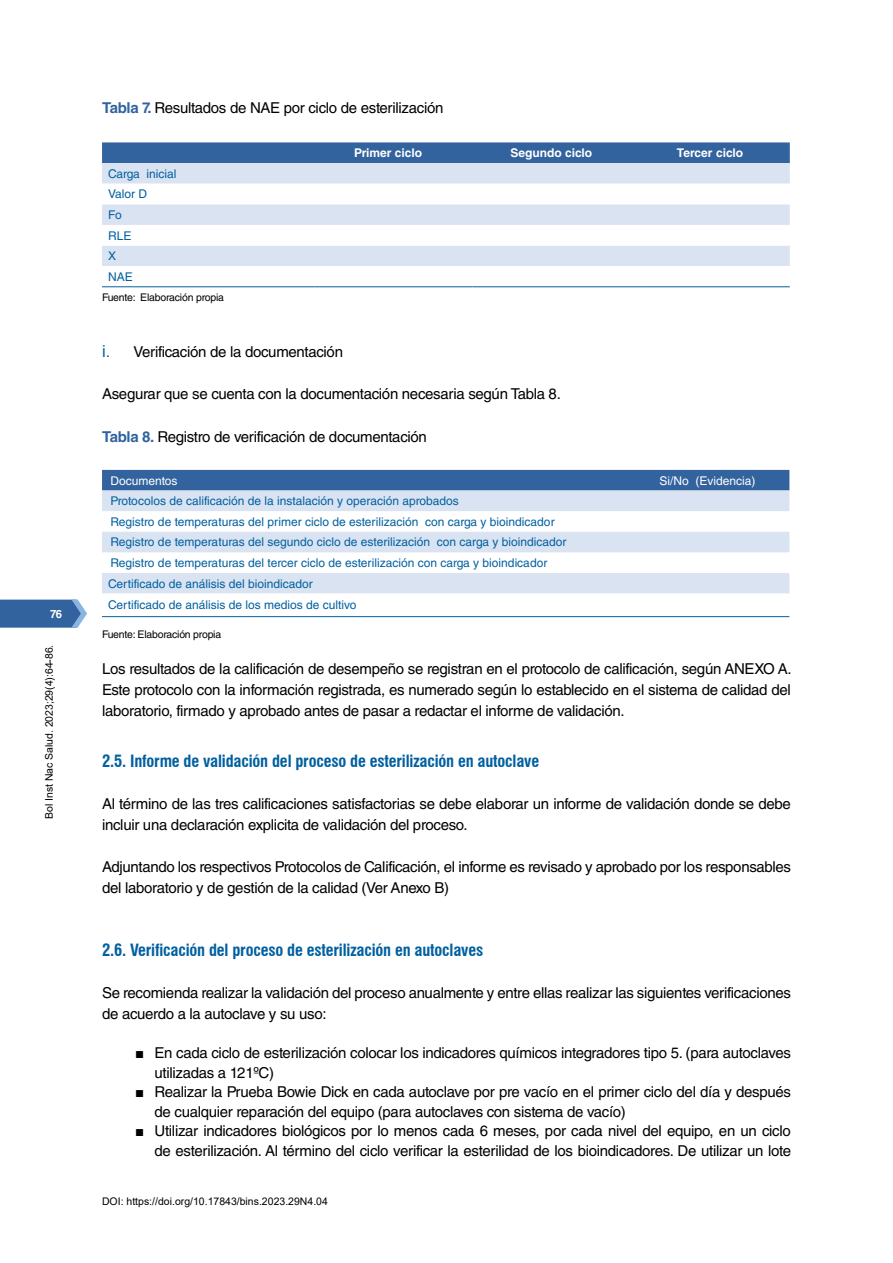
<style>
.page{position:relative;width:893px;height:1263px;background:#fff}
.page>*{position:absolute;margin:0;border:0;box-sizing:border-box;transform-origin:0 0}
.t1{font:700 condensed 16.5px "Swiss 721 BT";letter-spacing:-.01em;color:#0060a0}
.t2{font:15px/21px "Helvetica LT Std";letter-spacing:-.02em;color:#000}
.t3{font:12px/20.5px "Helvetica LT Std";color:#0060a0}
.t4{font:700 12px "Helvetica LT Std";color:#fff}
.t5{font:12px "Helvetica LT Std";color:#fff}
.t6{font:700 11.4px "Helvetica LT Std";color:#fff}
.t7{font:10.5px "Arial";color:#000}
.t8{font:10.5px "Helvetica LT Std";letter-spacing:-.02em;color:#000}
.s1{font-weight:700;color:#32639e}
.s2{font-family:"Arial";font-size:16.5px;color:#0060a0}
.s3{font-family:"Arial"}
</style>
<div class="page">
<svg style="left:0;top:600px;width:87px;height:28px;background:#4572a8"></svg>
<div style="left:102px;top:142px;width:688px;height:21px;background:#32639e"></div>
<div style="left:102px;top:163px;width:688px;height:21px;background:#dae3f2"></div>
<svg style="left:102px;top:204px;width:688px;height:62px;fill:#dae3f2"></svg>
<hr style="left:102px;top:286px;width:212px;height:1px;background:#0060a0">
<hr style="left:314px;top:286px;width:158px;height:1px;background:#0060a0">
<hr style="left:472px;top:286px;width:169px;height:1px;background:#0060a0">
<hr style="left:641px;top:286px;width:149px;height:1px;background:#0060a0">
<div style="left:102px;top:470px;width:687px;height:20px;background:#32639e"></div>
<svg style="left:102px;top:490px;width:687px;height:104px;fill:#dae3f2"></svg>
<hr style="left:102px;top:616px;width:521px;height:1px;background:#0060a0">
<hr style="left:623px;top:616px;width:166px;height:1px;background:#0060a0">
<p class="t6" style="left:50px;top:607px;width:14px">76</p>
<p class="t7" style="left:42px;top:818px;width:175px;rotate:-90deg">Bol Inst Nac Salud. 2023;29(4):64-86.</p>
<p class="t2" style="left:102px;top:97px;width:343px"><span class="s1">Tabla 7.</span> Resultados de NAE por ciclo de esterilización</p>
<p class="t3" style="left:108px;top:163px;width:70px">Carga inicial<br>Valor D<br>Fo<br>RLE<br>X<br>NAE</p>
<p class="t8" style="left:102px;top:292px;width:123px">Fuente: Elaboración propia</p>
<p class="t4" style="left:354px;top:146px;width:70px">Primer ciclo</p>
<p class="t4" style="left:510px;top:146px;width:83px">Segundo ciclo</p>
<p class="t4" style="left:677px;top:146px;width:68px">Tercer ciclo</p>
<p class="t2" style="left:102px;top:341px;width:242px"><span class="s2">i.</span> Verificación de la documentación</p>
<p class="t2" style="left:102px;top:384px;width:460px">Asegurar que se cuenta con la documentación necesaria según Tabla 8.</p>
<p class="t2" style="left:102px;top:426px;width:326px"><span class="s1">Tabla 8.</span> Registro de verificación de documentación</p>
<p class="t5" style="left:110px;top:473px;width:69px">Documentos</p>
<p class="t5" style="left:659px;top:473px;width:98px">Si/No (Evidencia)</p>
<p class="t3" style="left:108px;top:491px;width:460px">Protocolos de calificación de la instalación y operación aprobados<br>Registro de temperaturas del primer ciclo de esterilización con carga y bioindicador Registro de temperaturas del segundo ciclo de esterilización con carga y bioindicador Registro de temperaturas del tercer ciclo de esterilización con carga y bioindicador Certificado de análisis del bioindicador</p>
<p class="t3" style="left:108px;top:595px;width:250px">Certificado de análisis de los medios de cultivo</p>
<p class="t8" style="left:102px;top:628px;width:121px">Fuente: Elaboración propia</p>
<p class="t2" style="left:102px;top:658px;width:691px;text-align:justify">Los resultados de la calificación de desempeño se registran en el protocolo de calificación, según ANEXO A.<br>Este protocolo con la información registrada, es numerado según lo establecido en el sistema de calidad del laboratorio, firmado y aprobado antes de pasar a redactar el informe de validación.</p>
<p class="t1" style="left:102px;top:751px;width:439px">2.5. Informe de validación del proceso de esterilización en autoclave</p>
<p class="t2" style="left:102px;top:793px;width:690px">Al término de las tres calificaciones satisfactorias se debe elaborar un informe de validación donde se debe incluir una declaración explicita de validación del proceso.</p>
<p class="t2" style="left:102px;top:856px;width:690px">Adjuntando los respectivos Protocolos de Calificación, el informe es revisado y aprobado por los responsables del laboratorio y de gestión de la calidad (Ver Anexo B)</p>
<p class="t1" style="left:102px;top:940px;width:383px">2.6. Verificación del proceso de esterilización en autoclaves</p>
<p class="t2" style="left:102px;top:982px;width:690px">Se recomienda realizar la validación del proceso anualmente y entre ellas realizar las siguientes verificaciones de acuerdo a la autoclave y su uso:</p>
<p class="t2" style="left:155px;top:1043px;width:638px;line-height:19.5px;text-indent:-20px"><span class="s3">■</span> En cada ciclo de esterilización colocar los indicadores químicos integradores tipo 5. (para autoclaves utilizadas a 121ºC)</p>
<p class="t2" style="left:155px;top:1082px;width:638px;line-height:19.5px;text-indent:-20px"><span class="s3">■</span> Realizar la Prueba Bowie Dick en cada autoclave por pre vacío en el primer ciclo del día y después de cualquier reparación del equipo (para autoclaves con sistema de vacío)</p>
<p class="t2" style="left:135px;top:1121px;width:657px;line-height:19.5px;text-align:right"><span class="s3">■</span> Utilizar indicadores biológicos por lo menos cada 6 meses, por cada nivel del equipo, en un ciclo de esterilización. Al término del ciclo verificar la esterilidad de los bioindicadores. De utilizar un lote</p>
<p class="t7" style="left:102px;top:1194px;width:227px">DOI: https://doi.org/10.17843/bins.2023.29N4.04</p>
</div>
